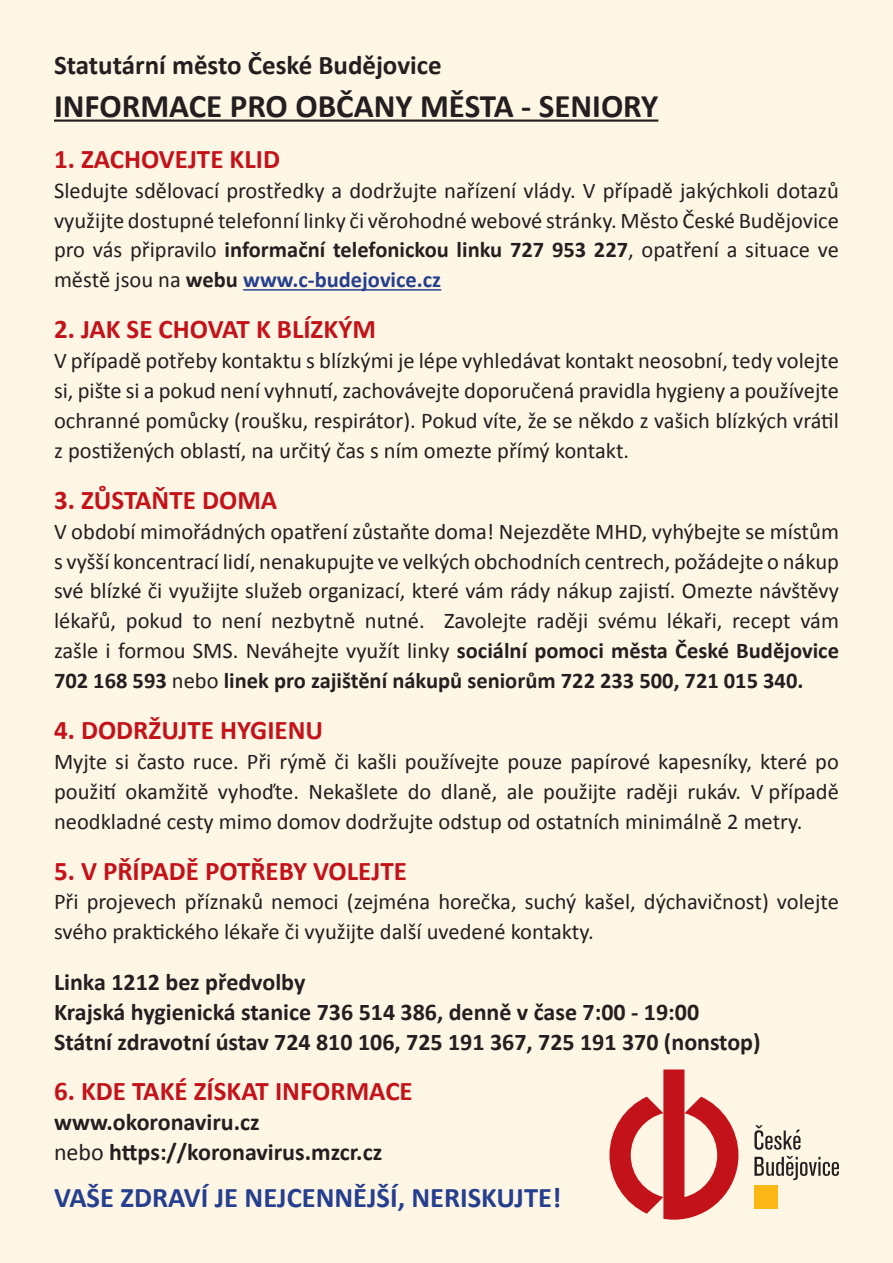
<style>
.page{position:relative;width:893px;height:1263px;background:#fef6e5}
.page>*{position:absolute;margin:0;border:0;box-sizing:border-box;transform-origin:0 0}
.t1{font:700 33px "Calibri";color:#231f20}
.t2{font:700 28.5px "Calibri";color:#253f8e}
.t3{font:700 27px "Calibri";color:#c4121a}
.t4{font:700 27px "Calibri";color:#231f20}
.t5{font:700 24px/29.8px "Calibri";color:#231f20}
.t6{font:22.5px/29.8px "Calibri";color:#231f20;text-align:justify}
.s1{font-weight:700}
.s2{font-weight:700;color:#253f8e}
.s3{font-weight:400}
</style>
<div class="page">
<hr style="left:54px;top:120px;width:604px;height:2px;background:#231f20">
<hr style="left:243px;top:289px;width:198px;height:2px;background:#253f8e">
<svg style="left:609px;top:1069px;width:129px;height:151px"></svg>
<svg style="left:754px;top:1125px;width:46px;height:25px"></svg>
<svg style="left:754px;top:1156px;width:85px;height:24px"></svg>
<div style="left:754px;top:1185px;width:24px;height:24px;background:#fcb814"></div>
<p class="t4" style="left:54px;top:46px;width:389px">Statutární město České Budějovice</p>
<h1 class="t1" style="left:54px;top:83px;width:606px">INFORMACE PRO OBČANY MĚSTA - SENIORY</h1>
<p class="t3" style="left:54px;top:140px;width:228px">1. ZACHOVEJTE KLID</p>
<p class="t6" style="left:54px;top:175px;width:786px">Sledujte sdělovací prostředky a dodržujte nařízení vlády. V případě jakýchkoli dotazů využijte dostupné telefonní linky či věrohodné webové stránky. Město České Budějovice pro vás připravilo <span class="s1">informační telefonickou linku 727 953 227</span>, opatření a situace ve městě jsou na <span class="s1">webu</span> <span class="s2">www.c-budejovice.cz</span></p>
<p class="t3" style="left:54px;top:310px;width:323px">2. JAK SE CHOVAT K BLÍZKÝM</p>
<p class="t6" style="left:54px;top:345px;width:786px">V případě potřeby kontaktu s blízkými je lépe vyhledávat kontakt neosobní, tedy volejte si, pište si a pokud není vyhnutí, zachovávejte doporučená pravidla hygieny a používejte ochranné pomůcky (roušku, respirátor). Pokud víte, že se někdo z vašich blízkých vrátil z postižených oblastí, na určitý čas s ním omezte přímý kontakt.</p>
<p class="t3" style="left:54px;top:481px;width:225px">3. ZŮSTAŇTE DOMA</p>
<p class="t6" style="left:54px;top:516px;width:786px">V období mimořádných opatření zůstaňte doma! Nejezděte MHD, vyhýbejte se místům s vyšší koncentrací lidí, nenakupujte ve velkých obchodních centrech, požádejte o nákup své blízké či využijte služeb organizací, které vám rády nákup zajistí. Omezte návštěvy lékařů, pokud to není nezbytně nutné. Zavolejte raději svému lékaři, recept vám zašle i formou SMS. Neváhejte využít linky <span class="s1">sociální pomoci města České Budějovice 702 168 593</span> nebo <span class="s1">linek pro zajištění nákupů seniorům 722 233 500, 721 015 340.</span></p>
<p class="t3" style="left:54px;top:711px;width:271px">4. DODRŽUJTE HYGIENU</p>
<p class="t6" style="left:54px;top:746px;width:786px">Myjte si často ruce. Při rýmě či kašli používejte pouze papírové kapesníky, které po použití okamžitě vyhoďte. Nekašlete do dlaně, ale použijte raději rukáv. V případě neodkladné cesty mimo domov dodržujte odstup od ostatních minimálně 2 metry.</p>
<p class="t3" style="left:54px;top:851px;width:354px">5. V PŘÍPADĚ POTŘEBY VOLEJTE</p>
<p class="t6" style="left:54px;top:886px;width:786px">Při projevech příznaků nemoci (zejména horečka, suchý kašel, dýchavičnost) volejte svého praktického lékaře či využijte další uvedené kontakty.</p>
<p class="t5" style="left:54px;top:966px;width:708px">Linka 1212 bez předvolby<br>Krajská hygienická stanice 736 514 386, denně v čase 7:00 - 19:00<br>Státní zdravotní ústav 724 810 106, 725 191 367, 725 191 370 (nonstop)</p>
<p class="t3" style="left:54px;top:1072px;width:360px">6. KDE TAKÉ ZÍSKAT INFORMACE</p>
<p class="t5" style="left:54px;top:1106px;width:330px">www.okoronaviru.cz<br><span class="s3">nebo</span> https://koronavirus.mzcr.cz</p>
<p class="t2" style="left:54px;top:1177px;width:509px">VAŠE ZDRAVÍ JE NEJCENNĚJŠÍ, NERISKUJTE!</p>
</div>
